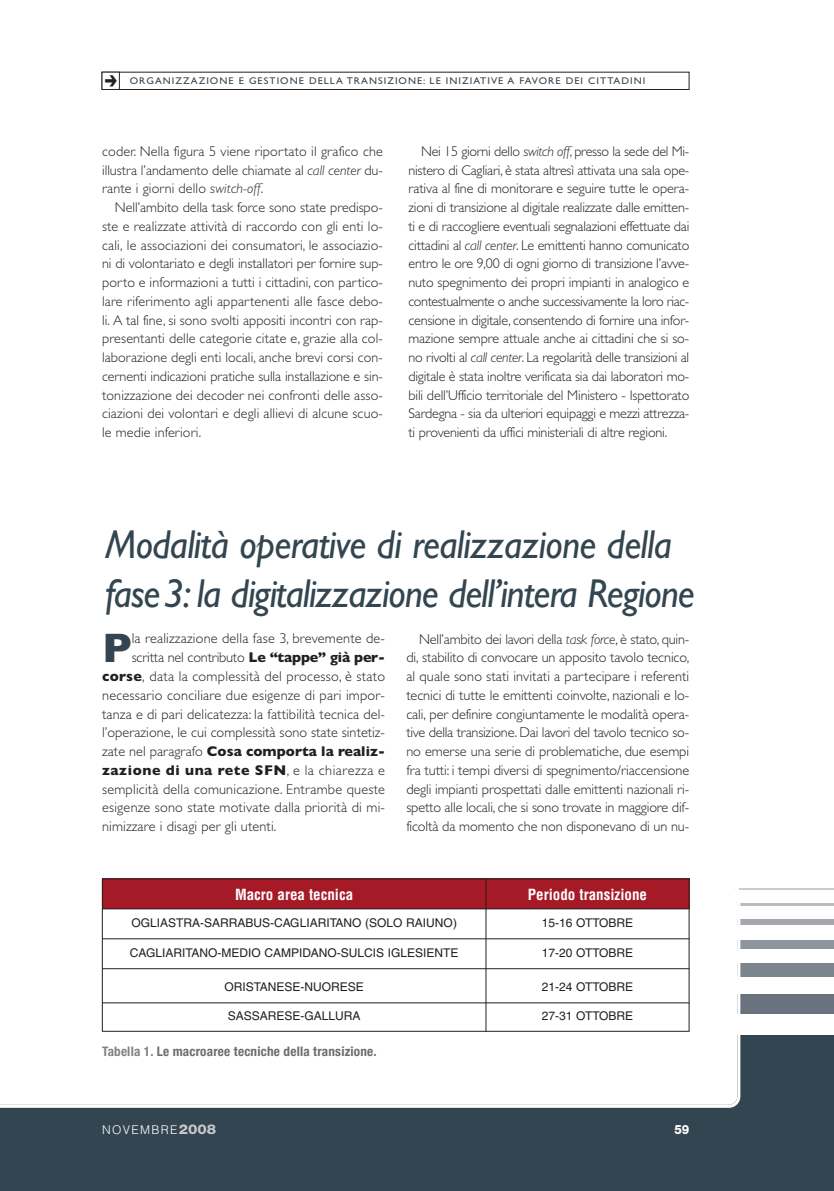
<style>
.page{position:relative;width:834px;height:1191px;background:#fff}
.page>*{position:absolute;margin:0;border:0;box-sizing:border-box;transform-origin:0 0}
.t1{font:700 41.7px "Gill Sans";color:#334550}
.t2{font:italic 40.5px/49.5px "Gill Sans";letter-spacing:-.025em;color:#334550;scale:.95 1}
.t3{font:700 condensed 15px "Helvetica";color:#fff}
.t4{font:300 14.25px/18.8px "Gill Sans";letter-spacing:.01em;color:#231f20;text-align:justify}
.t5{font:700 14.25px "Gill Sans";letter-spacing:.005em;color:#231f20}
.t6{font:300 14.25px "Gill Sans";letter-spacing:-.015em;color:#231f20}
.t7{font:700 14.25px "Gill Sans";letter-spacing:.04em;color:#231f20}
.t8{font:300 14.1px/18.8px "Gill Sans";color:#231f20;text-align:justify}
.t9{font:700 condensed 13.2px "Helvetica Neue";letter-spacing:.015em;color:#6c6d70}
.t10{font:800 12.75px "Helvetica Neue";color:#fff;scale:.93 1}
.t11{font:12px "Helvetica";color:#231f20}
.t12{font:300 12px "Helvetica";letter-spacing:.11em;color:#fff}
.t13{font:9.75px "Gill Sans";letter-spacing:.1em;color:#334550;scale:1.05 1}
.s1{font-style:italic}
.s2{font-weight:700}
.s3{font-weight:300}
.s4{color:#808285}
.s5{font-family:"Helvetica Neue";font-weight:800;font-size:13.5px;color:#c7c8ca}
</style>
<div class="page">
<div style="left:0;top:1034px;width:833px;height:157px;background:#334550"></div>
<div style="left:102px;top:72px;width:587px;height:18px;border:1px solid #231f20"></div>
<div style="left:102px;top:72px;width:18px;height:18px;border:1px solid #231f20"></div>
<div style="left:0;top:963px;width:833px;height:14px;background:#7c848d"></div>
<div style="left:0;top:994px;width:833px;height:20px;background:#69737d"></div>
<div style="left:0;top:939px;width:833px;height:9px;background:#8f959d"></div>
<div style="left:0;top:919px;width:833px;height:5px;background:#a4a7ad"></div>
<hr style="left:0;top:903px;width:833px;height:3px;background:#b8bbc1">
<hr style="left:0;top:888px;width:833px;height:2px;background:#caccd0">
<div style="left:0;top:883px;width:740px;height:224px;background:#fff"></div>
<div style="left:102px;top:878px;width:384px;height:31px;background:#a61a28"></div>
<div style="left:486px;top:878px;width:203px;height:31px;background:#a61a28"></div>
<div style="left:102px;top:909px;width:384px;height:29px;background:#fff"></div>
<div style="left:486px;top:909px;width:203px;height:29px;background:#fff"></div>
<div style="left:102px;top:938px;width:384px;height:30px;background:#fff"></div>
<div style="left:486px;top:938px;width:203px;height:30px;background:#fff"></div>
<div style="left:102px;top:968px;width:384px;height:35px;background:#fff"></div>
<div style="left:486px;top:968px;width:203px;height:35px;background:#fff"></div>
<div style="left:102px;top:1003px;width:384px;height:28px;background:#fff"></div>
<div style="left:486px;top:1003px;width:203px;height:28px;background:#fff"></div>
<hr style="left:102px;top:878px;width:1px;height:153px;background:#231f20">
<hr style="left:485px;top:878px;width:1px;height:153px;background:#231f20">
<hr style="left:688px;top:878px;width:1px;height:153px;background:#231f20">
<hr style="left:102px;top:878px;width:587px;height:1px;background:#231f20">
<hr style="left:102px;top:908px;width:587px;height:1px;background:#231f20">
<hr style="left:102px;top:938px;width:587px;height:1px;background:#231f20">
<hr style="left:102px;top:968px;width:587px;height:1px;background:#231f20">
<hr style="left:102px;top:1002px;width:587px;height:1px;background:#231f20">
<hr style="left:102px;top:1031px;width:587px;height:1px;background:#231f20">
<p class="t13" style="left:130px;top:75px;width:492px">ORGANIZZAZIONE E GESTIONE DELLA TRANSIZIONE: LE INIZIATIVE A FAVORE DEI CITTADINI</p>
<p class="t8" style="left:102px;top:142px;width:282px">coder. Nella figura 5 viene riportato il grafico che illustra l’andamento delle chiamate al <span class="s1">call center</span> du&shy;rante i giorni dello <span class="s1">switch-off</span>.</p>
<p class="t8" style="left:102px;top:198px;width:282px;text-indent:13px">Nell’ambito della task force sono state predispo&shy;ste e realizzate attività di raccordo con gli enti lo&shy;cali, le associazioni dei consumatori, le associazio&shy;ni di volontariato e degli installatori per fornire sup&shy;porto e informazioni a tutti i cittadini, con partico&shy;lare riferimento agli appartenenti alle fasce debo&shy;li. A tal fine, si sono svolti appositi incontri con rap&shy;presentanti delle categorie citate e, grazie alla col&shy;laborazione degli enti locali, anche brevi corsi con&shy;cernenti indicazioni pratiche sulla installazione e sin&shy;tonizzazione dei decoder nei confronti delle asso&shy;ciazioni dei volontari e degli allievi di alcune scuo&shy;le medie inferiori.</p>
<p class="t8" style="left:408px;top:142px;width:282px;text-indent:13px">Nei 15 giorni dello <span class="s1">switch off</span>, presso la sede del Mi&shy;nistero di Cagliari, è stata altresì attivata una sala ope&shy;rativa al fine di monitorare e seguire tutte le opera&shy;zioni di transizione al digitale realizzate dalle emitten&shy;ti e di raccogliere eventuali segnalazioni effettuate dai cittadini al <span class="s1">call center</span>. Le emittenti hanno comunicato entro le ore 9,00 di ogni giorno di transizione l’avve&shy;nuto spegnimento dei propri impianti in analogico e contestualmente o anche successivamente la loro riac&shy;censione in digitale, consentendo di fornire una infor&shy;mazione sempre attuale anche ai cittadini che si so&shy;no rivolti al <span class="s1">call center</span>. La regolarità delle transizioni al digitale è stata inoltre verificata sia dai laboratori mo&shy;bili dell’Ufficio territoriale del Ministero - Ispettorato Sardegna - sia da ulteriori equipaggi e mezzi attrezza&shy;ti provenienti da uffici ministeriali di altre regioni.</p>
<h2 class="t2" style="left:105px;top:519px;width:622px">Modalità operative di realizzazione della fase3: la digitalizzazione dell’intera Regione</h2>
<h1 class="t1" style="left:102px;top:623px;width:31px">P</h1>
<p class="t4" style="left:132px;top:629px;width:255px">la realizzazione della fase 3, brevemente de-</p>
<p class="t6" style="left:132px;top:649px;width:255px">scritta nel contributo <span class="s2">Le “tappe” già per-</span></p>
<p class="t4" style="left:102px;top:666px;width:284px"><span class="s2">corse</span>, data la complessità del processo, è stato</p>
<p class="t4" style="left:102px;top:685px;width:284px">necessario conciliare due esigenze di pari impor-</p>
<p class="t4" style="left:102px;top:704px;width:284px">tanza e di pari delicatezza: la fattibilità tecnica del-</p>
<p class="t4" style="left:102px;top:723px;width:284px">l’operazione, le cui complessità sono state sintetiz-</p>
<p class="t5" style="left:102px;top:743px;width:284px"><span class="s3">zate nel paragrafo</span> Cosa comporta la realiz-</p>
<p class="t7" style="left:102px;top:761px;width:284px">zazione di una rete SFN<span class="s3">, e la chiarezza e</span></p>
<p class="t4" style="left:102px;top:779px;width:284px">semplicità della comunicazione. Entrambe queste</p>
<p class="t4" style="left:102px;top:798px;width:284px">esigenze sono state motivate dalla priorità di mi-</p>
<p class="t4" style="left:102px;top:816px;width:176px">nimizzare i disagi per gli utenti.</p>
<p class="t4" style="left:406px;top:629px;width:284px;text-indent:13px">Nell’ambito dei lavori della <span class="s1">task force</span>, è stato, quin&shy;di, stabilito di convocare un apposito tavolo tecnico, al quale sono stati invitati a partecipare i referenti tecnici di tutte le emittenti coinvolte, nazionali e lo&shy;cali, per definire congiuntamente le modalità opera&shy;tive della transizione. Dai lavori del tavolo tecnico so&shy;no emerse una serie di problematiche, due esempi fra tutti: i tempi diversi di spegnimento/riaccensione degli impianti prospettati dalle emittenti nazionali ri&shy;spetto alle locali, che si sono trovate in maggiore dif&shy;ficoltà da momento che non disponevano di un nu-</p>
<p class="t3" style="left:235px;top:886px;width:120px">Macro area tecnica</p>
<p class="t3" style="left:528px;top:886px;width:121px">Periodo transizione</p>
<p class="t11" style="left:131px;top:918px;width:327px">OGLIASTRA-SARRABUS-CAGLIARITANO (SOLO RAIUNO)</p>
<p class="t11" style="left:541px;top:918px;width:93px">15-16 OTTOBRE</p>
<p class="t11" style="left:130px;top:948px;width:330px">CAGLIARITANO-MEDIO CAMPIDANO-SULCIS IGLESIENTE</p>
<p class="t11" style="left:541px;top:948px;width:93px">17-20 OTTOBRE</p>
<p class="t11" style="left:224px;top:982px;width:141px">ORISTANESE-NUORESE</p>
<p class="t11" style="left:541px;top:982px;width:93px">21-24 OTTOBRE</p>
<p class="t11" style="left:228px;top:1011px;width:134px">SASSARESE-GALLURA</p>
<p class="t11" style="left:541px;top:1011px;width:93px">27-31 OTTOBRE</p>
<p class="t9" style="left:102px;top:1046px;width:276px"><span class="s4">Tabella 1.</span> Le macroaree tecniche della transizione.</p>
<p class="t12" style="left:102px;top:1125px;width:116px">NOVEMBRE<span class="s5">2008</span></p>
<p class="t10" style="left:674px;top:1124px;width:17px">59</p>
</div>
